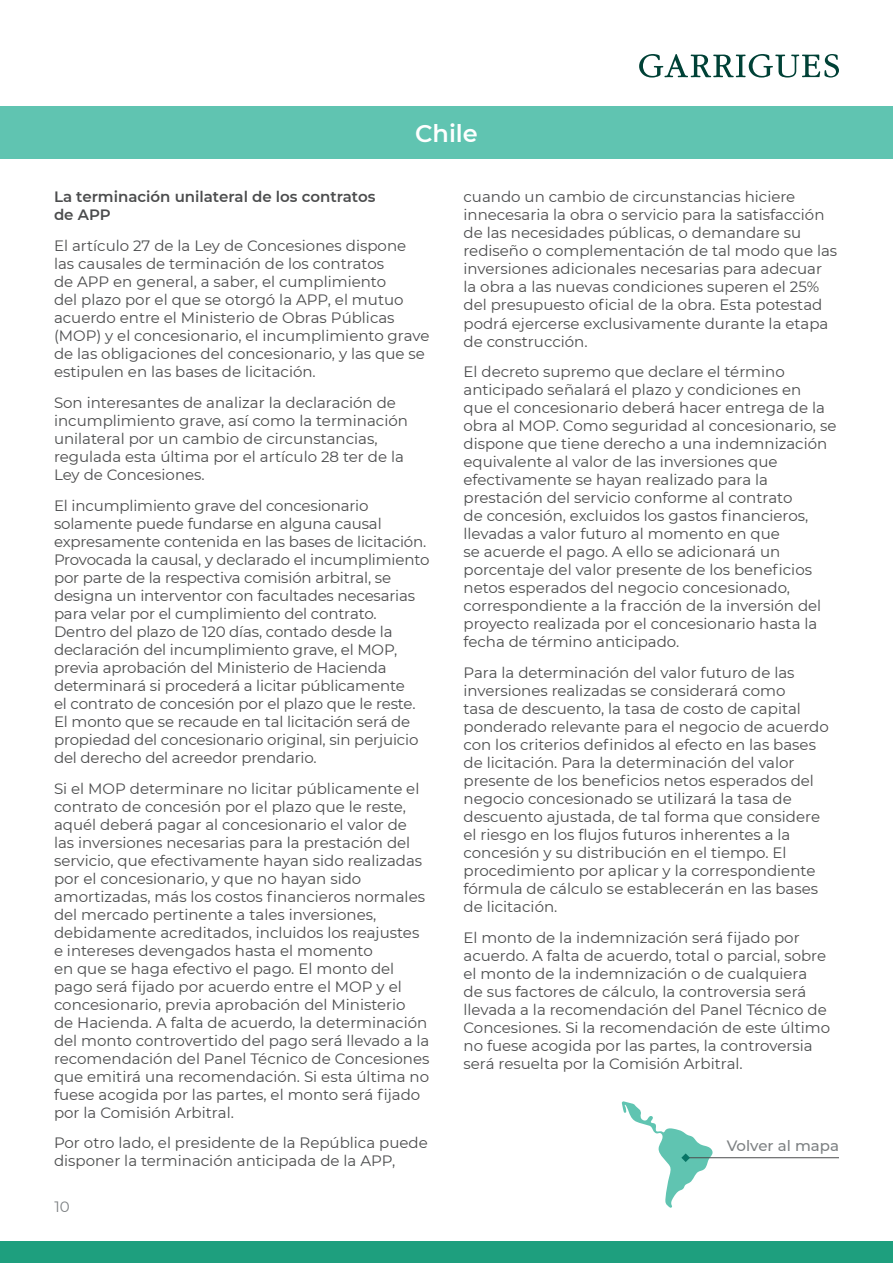
<style>
.page{position:relative;width:893px;height:1263px;background:#fff}
.page>*{position:absolute;margin:0;border:0;box-sizing:border-box;transform-origin:0 0}
.t1{font:600 24px "Montserrat";color:#fff}
.t2{font:15px/18px "Montserrat";color:#4b4c4d}
.t3{font:600 15px/18px "Montserrat";color:#4b4c4d}
.t4{font:500 15px "Montserrat";color:#7d8183}
.t5{font:15px "Montserrat";color:#7d8183}
</style>
<div class="page">
<svg style="left:639px;top:54px;width:200px;height:24px"></svg>
<div style="left:0;top:1242px;width:893px;height:21px;background:#1e9f7e"></div>
<div style="left:0;top:106px;width:893px;height:52px;background:#60c4b1"></div>
<hr style="left:687px;top:1157px;width:152px;height:1px;background:#4b4c4d">
<svg style="left:622px;top:1101px;width:91px;height:107px"></svg>
<p class="t1" style="left:415px;top:116px;width:64px">Chile</p>
<p class="t3" style="left:54px;top:187px;width:323px">La terminación unilateral de los contratos de APP</p>
<p class="t2" style="left:54px;top:236px;width:377px">El artículo 27 de la Ley de Concesiones dispone las causales de terminación de los contratos<br>de APP en general, a saber, el cumplimiento<br>del plazo por el que se otorgó la APP, el mutuo acuerdo entre el Ministerio de Obras Públicas (MOP) y el concesionario, el incumplimiento grave de las obligaciones del concesionario, y las que se estipulen en las bases de licitación.</p>
<p class="t2" style="left:54px;top:393px;width:355px">Son interesantes de analizar la declaración de incumplimiento grave, así como la terminación unilateral por un cambio de circunstancias, regulada esta última por el artículo 28 ter de la Ley de Concesiones.</p>
<p class="t2" style="left:54px;top:496px;width:377px">El incumplimiento grave del concesionario solamente puede fundarse en alguna causal expresamente contenida en las bases de licitación.<br>Provocada la causal, y declarado el incumplimiento por parte de la respectiva comisión arbitral, se designa un interventor con facultades necesarias para velar por el cumplimiento del contrato.<br>Dentro del plazo de 120 días, contado desde la declaración del incumplimiento grave, el MOP, previa aprobación del Ministerio de Hacienda determinará si procederá a licitar públicamente<br>el contrato de concesión por el plazo que le reste.<br>El monto que se recaude en tal licitación será de propiedad del concesionario original, sin perjuicio del derecho del acreedor prendario.</p>
<p class="t2" style="left:54px;top:779px;width:377px">Si el MOP determinare no licitar públicamente el contrato de concesión por el plazo que le reste, aquél deberá pagar al concesionario el valor de las inversiones necesarias para la prestación del servicio, que efectivamente hayan sido realizadas por el concesionario, y que no hayan sido amortizadas, más los costos financieros normales del mercado pertinente a tales inversiones, debidamente acreditados, incluidos los reajustes e intereses devengados hasta el momento<br>en que se haga efectivo el pago. El monto del pago será fijado por acuerdo entre el MOP y el concesionario, previa aprobación del Ministerio<br>de Hacienda. A falta de acuerdo, la determinación del monto controvertido del pago será llevado a la recomendación del Panel Técnico de Concesiones que emitirá una recomendación. Si esta última no fuese acogida por las partes, el monto será fijado por la Comisión Arbitral.</p>
<p class="t2" style="left:54px;top:1133px;width:375px">Por otro lado, el presidente de la República puede disponer la terminación anticipada de la APP,</p>
<p class="t5" style="left:55px;top:1196px;width:17px">10</p>
<p class="t2" style="left:463px;top:188px;width:375px">cuando un cambio de circunstancias hiciere innecesaria la obra o servicio para la satisfacción de las necesidades públicas, o demandare su rediseño o complementación de tal modo que las inversiones adicionales necesarias para adecuar la obra a las nuevas condiciones superen el 25% del presupuesto oficial de la obra. Esta potestad podrá ejercerse exclusivamente durante la etapa de construcción.</p>
<p class="t2" style="left:463px;top:362px;width:374px">El decreto supremo que declare el término anticipado señalará el plazo y condiciones en<br>que el concesionario deberá hacer entrega de la obra al MOP. Como seguridad al concesionario, se dispone que tiene derecho a una indemnización equivalente al valor de las inversiones que efectivamente se hayan realizado para la prestación del servicio conforme al contrato<br>de concesión, excluidos los gastos financieros, llevadas a valor futuro al momento en que<br>se acuerde el pago. A ello se adicionará un porcentaje del valor presente de los beneficios netos esperados del negocio concesionado, correspondiente a la fracción de la inversión del proyecto realizada por el concesionario hasta la fecha de término anticipado.</p>
<p class="t2" style="left:463px;top:663px;width:367px">Para la determinación del valor futuro de las inversiones realizadas se considerará como<br>tasa de descuento, la tasa de costo de capital ponderado relevante para el negocio de acuerdo con los criterios definidos al efecto en las bases de licitación. Para la determinación del valor presente de los beneficios netos esperados del negocio concesionado se utilizará la tasa de descuento ajustada, de tal forma que considere el riesgo en los flujos futuros inherentes a la concesión y su distribución en el tiempo. El procedimiento por aplicar y la correspondiente fórmula de cálculo se establecerán en las bases de licitación.</p>
<p class="t2" style="left:463px;top:928px;width:368px">El monto de la indemnización será fijado por acuerdo. A falta de acuerdo, total o parcial, sobre el monto de la indemnización o de cualquiera de sus factores de cálculo, la controversia será llevada a la recomendación del Panel Técnico de Concesiones. Si la recomendación de este último no fuese acogida por las partes, la controversia será resuelta por la Comisión Arbitral.</p>
<p class="t4" style="left:727px;top:1135px;width:114px">Volver al mapa</p>
</div>
